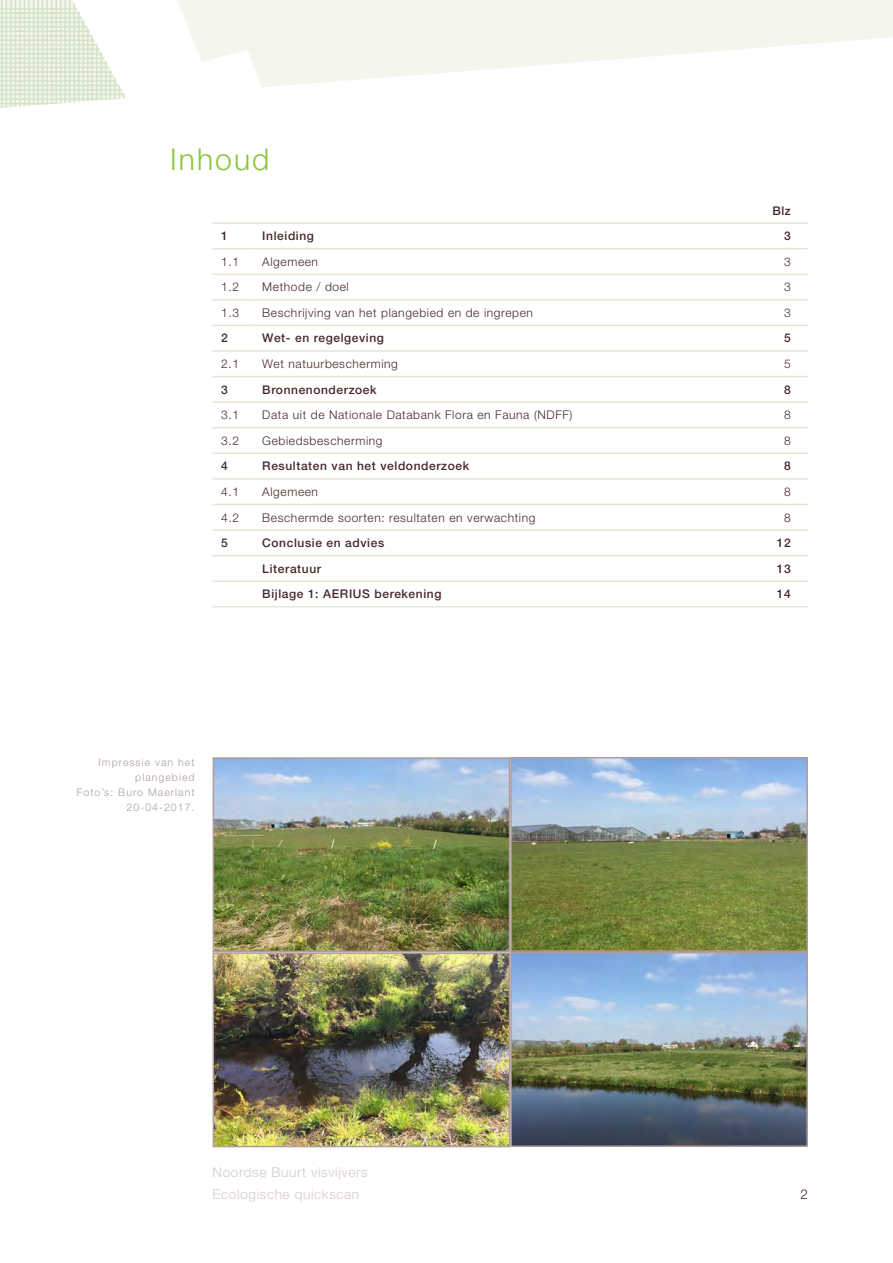
<style>
.page{position:relative;width:893px;height:1263px;background:#fff}
.page>*{position:absolute;margin:0;border:0;box-sizing:border-box;transform-origin:0 0}
.t1{font:300 30px "Helvetica Neue LT Pro";letter-spacing:.07em;color:#8bc63e}
.t2{font:300 13.5px/22.5px "Helvetica Neue LT Pro";letter-spacing:.05em;color:#d6caca}
.pagina_titel_onderaa{font:300 13.5px "Helvetica Neue LT Pro";color:#472829}
.tekst_tabel{font:300 12px "Helvetica Neue LT Pro";letter-spacing:.05em;color:#472829}
.tekst_tabel-2{font:500 12px "Helvetica Neue LT Pro";letter-spacing:.05em;color:#472829}
.bijschrift{font:300 10.5px/15px "Helvetica Neue LT Pro";letter-spacing:.1em;color:#b19c9c;text-align:right}
</style>
<div class="page">
<svg style="left:125px;top:0;width:768px;height:98px;fill:#f2f6ec"></svg>
<svg style="left:0;top:0;width:125px;height:108px"></svg>
<hr style="left:213px;top:222px;width:41px;height:2px;background:#dee9d0">
<hr style="left:254px;top:222px;width:468px;height:2px;background:#dee9d0">
<hr style="left:722px;top:222px;width:86px;height:2px;background:#dee9d0">
<hr style="left:213px;top:248px;width:41px;height:1px;background:#dee9d0">
<hr style="left:254px;top:248px;width:468px;height:1px;background:#dee9d0">
<hr style="left:722px;top:248px;width:86px;height:1px;background:#dee9d0">
<hr style="left:213px;top:273px;width:41px;height:2px;background:#dee9d0">
<hr style="left:254px;top:273px;width:468px;height:2px;background:#dee9d0">
<hr style="left:722px;top:273px;width:86px;height:2px;background:#dee9d0">
<hr style="left:213px;top:299px;width:41px;height:2px;background:#dee9d0">
<hr style="left:254px;top:299px;width:468px;height:2px;background:#dee9d0">
<hr style="left:722px;top:299px;width:86px;height:2px;background:#dee9d0">
<hr style="left:213px;top:325px;width:41px;height:1px;background:#dee9d0">
<hr style="left:254px;top:325px;width:468px;height:1px;background:#dee9d0">
<hr style="left:722px;top:325px;width:86px;height:1px;background:#dee9d0">
<hr style="left:213px;top:350px;width:41px;height:2px;background:#dee9d0">
<hr style="left:254px;top:350px;width:468px;height:2px;background:#dee9d0">
<hr style="left:722px;top:350px;width:86px;height:2px;background:#dee9d0">
<hr style="left:213px;top:376px;width:41px;height:1px;background:#dee9d0">
<hr style="left:254px;top:376px;width:468px;height:1px;background:#dee9d0">
<hr style="left:722px;top:376px;width:86px;height:1px;background:#dee9d0">
<hr style="left:213px;top:401px;width:41px;height:2px;background:#dee9d0">
<hr style="left:254px;top:401px;width:468px;height:2px;background:#dee9d0">
<hr style="left:722px;top:401px;width:86px;height:2px;background:#dee9d0">
<hr style="left:213px;top:427px;width:41px;height:1px;background:#dee9d0">
<hr style="left:254px;top:427px;width:468px;height:1px;background:#dee9d0">
<hr style="left:722px;top:427px;width:86px;height:1px;background:#dee9d0">
<hr style="left:213px;top:453px;width:41px;height:1px;background:#dee9d0">
<hr style="left:254px;top:453px;width:468px;height:1px;background:#dee9d0">
<hr style="left:722px;top:453px;width:86px;height:1px;background:#dee9d0">
<hr style="left:213px;top:478px;width:41px;height:2px;background:#dee9d0">
<hr style="left:254px;top:478px;width:468px;height:2px;background:#dee9d0">
<hr style="left:722px;top:478px;width:86px;height:2px;background:#dee9d0">
<hr style="left:213px;top:504px;width:41px;height:1px;background:#dee9d0">
<hr style="left:254px;top:504px;width:468px;height:1px;background:#dee9d0">
<hr style="left:722px;top:504px;width:86px;height:1px;background:#dee9d0">
<hr style="left:213px;top:529px;width:41px;height:2px;background:#dee9d0">
<hr style="left:254px;top:529px;width:468px;height:2px;background:#dee9d0">
<hr style="left:722px;top:529px;width:86px;height:2px;background:#dee9d0">
<hr style="left:213px;top:555px;width:41px;height:1px;background:#dee9d0">
<hr style="left:254px;top:555px;width:468px;height:1px;background:#dee9d0">
<hr style="left:722px;top:555px;width:86px;height:1px;background:#dee9d0">
<hr style="left:213px;top:580px;width:41px;height:2px;background:#dee9d0">
<hr style="left:254px;top:580px;width:468px;height:2px;background:#dee9d0">
<hr style="left:722px;top:580px;width:86px;height:2px;background:#dee9d0">
<hr style="left:213px;top:606px;width:41px;height:1px;background:#dee9d0">
<hr style="left:254px;top:606px;width:468px;height:1px;background:#dee9d0">
<hr style="left:722px;top:606px;width:86px;height:1px;background:#dee9d0">
<img style="left:216px;top:760px;width:291px;height:189px">
<div style="left:213px;top:757px;width:297px;height:195px;border:2px solid #b19c9c"></div>
<img style="left:513px;top:760px;width:292px;height:189px">
<div style="left:510px;top:757px;width:298px;height:195px;border:2px solid #b19c9c"></div>
<img style="left:216px;top:955px;width:291px;height:189px">
<div style="left:213px;top:952px;width:297px;height:195px;border:2px solid #b19c9c"></div>
<img style="left:513px;top:955px;width:292px;height:189px">
<div style="left:510px;top:952px;width:298px;height:195px;border:2px solid #b19c9c"></div>
<p class="t1" style="left:170px;top:141px;width:101px">Inhoud</p>
<p class="tekst_tabel-2" style="left:772px;top:203px;width:20px">Blz</p>
<p class="tekst_tabel-2" style="left:221px;top:229px;width:8px">1</p>
<p class="tekst_tabel-2" style="left:262px;top:229px;width:53px">Inleiding</p>
<p class="tekst_tabel-2" style="left:784px;top:229px;width:8px">3</p>
<p class="tekst_tabel" style="left:221px;top:254px;width:19px">1.1</p>
<p class="tekst_tabel" style="left:262px;top:254px;width:57px">Algemeen</p>
<p class="tekst_tabel" style="left:784px;top:254px;width:8px">3</p>
<p class="tekst_tabel" style="left:221px;top:280px;width:19px">1.2</p>
<p class="tekst_tabel" style="left:262px;top:280px;width:88px">Methode / doel</p>
<p class="tekst_tabel" style="left:784px;top:280px;width:8px">3</p>
<p class="tekst_tabel" style="left:221px;top:305px;width:19px">1.3</p>
<p class="tekst_tabel" style="left:262px;top:305px;width:272px">Beschrijving van het plangebied en de ingrepen</p>
<p class="tekst_tabel" style="left:784px;top:305px;width:8px">3</p>
<p class="tekst_tabel-2" style="left:221px;top:331px;width:8px">2</p>
<p class="tekst_tabel-2" style="left:262px;top:331px;width:123px">Wet- en regelgeving</p>
<p class="tekst_tabel-2" style="left:784px;top:331px;width:8px">5</p>
<p class="tekst_tabel" style="left:221px;top:356px;width:19px">2.1</p>
<p class="tekst_tabel" style="left:262px;top:356px;width:137px">Wet natuurbescherming</p>
<p class="tekst_tabel" style="left:784px;top:356px;width:8px">5</p>
<p class="tekst_tabel-2" style="left:221px;top:382px;width:8px">3</p>
<p class="tekst_tabel-2" style="left:262px;top:382px;width:116px">Bronnenonderzoek</p>
<p class="tekst_tabel-2" style="left:784px;top:382px;width:8px">8</p>
<p class="tekst_tabel" style="left:221px;top:408px;width:19px">3.1</p>
<p class="tekst_tabel" style="left:262px;top:408px;width:312px">Data uit de Nationale Databank Flora en Fauna (NDFF)</p>
<p class="tekst_tabel" style="left:784px;top:408px;width:8px">8</p>
<p class="tekst_tabel" style="left:221px;top:433px;width:19px">3.2</p>
<p class="tekst_tabel" style="left:262px;top:433px;width:122px">Gebiedsbescherming</p>
<p class="tekst_tabel" style="left:784px;top:433px;width:8px">8</p>
<p class="tekst_tabel-2" style="left:221px;top:459px;width:8px">4</p>
<p class="tekst_tabel-2" style="left:262px;top:459px;width:208px">Resultaten van het veldonderzoek</p>
<p class="tekst_tabel-2" style="left:784px;top:459px;width:8px">8</p>
<p class="tekst_tabel" style="left:221px;top:484px;width:19px">4.1</p>
<p class="tekst_tabel" style="left:262px;top:484px;width:57px">Algemeen</p>
<p class="tekst_tabel" style="left:784px;top:484px;width:8px">8</p>
<p class="tekst_tabel" style="left:221px;top:510px;width:19px">4.2</p>
<p class="tekst_tabel" style="left:262px;top:510px;width:275px">Beschermde soorten: resultaten en verwachting</p>
<p class="tekst_tabel" style="left:784px;top:510px;width:8px">8</p>
<p class="tekst_tabel-2" style="left:221px;top:536px;width:8px">5</p>
<p class="tekst_tabel-2" style="left:262px;top:536px;width:123px">Conclusie en advies</p>
<p class="tekst_tabel-2" style="left:777px;top:536px;width:15px">12</p>
<p class="tekst_tabel-2" style="left:262px;top:561px;width:60px">Literatuur</p>
<p class="tekst_tabel-2" style="left:777px;top:561px;width:15px">13</p>
<p class="tekst_tabel-2" style="left:262px;top:587px;width:181px">Bijlage 1: AERIUS berekening</p>
<p class="tekst_tabel-2" style="left:777px;top:587px;width:15px">14</p>
<p class="bijschrift" style="left:77px;top:755px;width:119px">Impressie van het plangebied<br>Foto’s: Buro Maerlant</p>
<p class="bijschrift" style="left:127px;top:800px;width:69px">20-04-2017.</p>
<p class="t2" style="left:213px;top:1160px;width:157px">Noordse Buurt visvijvers<br>Ecologische quickscan</p>
<p class="pagina_titel_onderaa" style="left:800px;top:1186px;width:9px">2</p>
</div>
